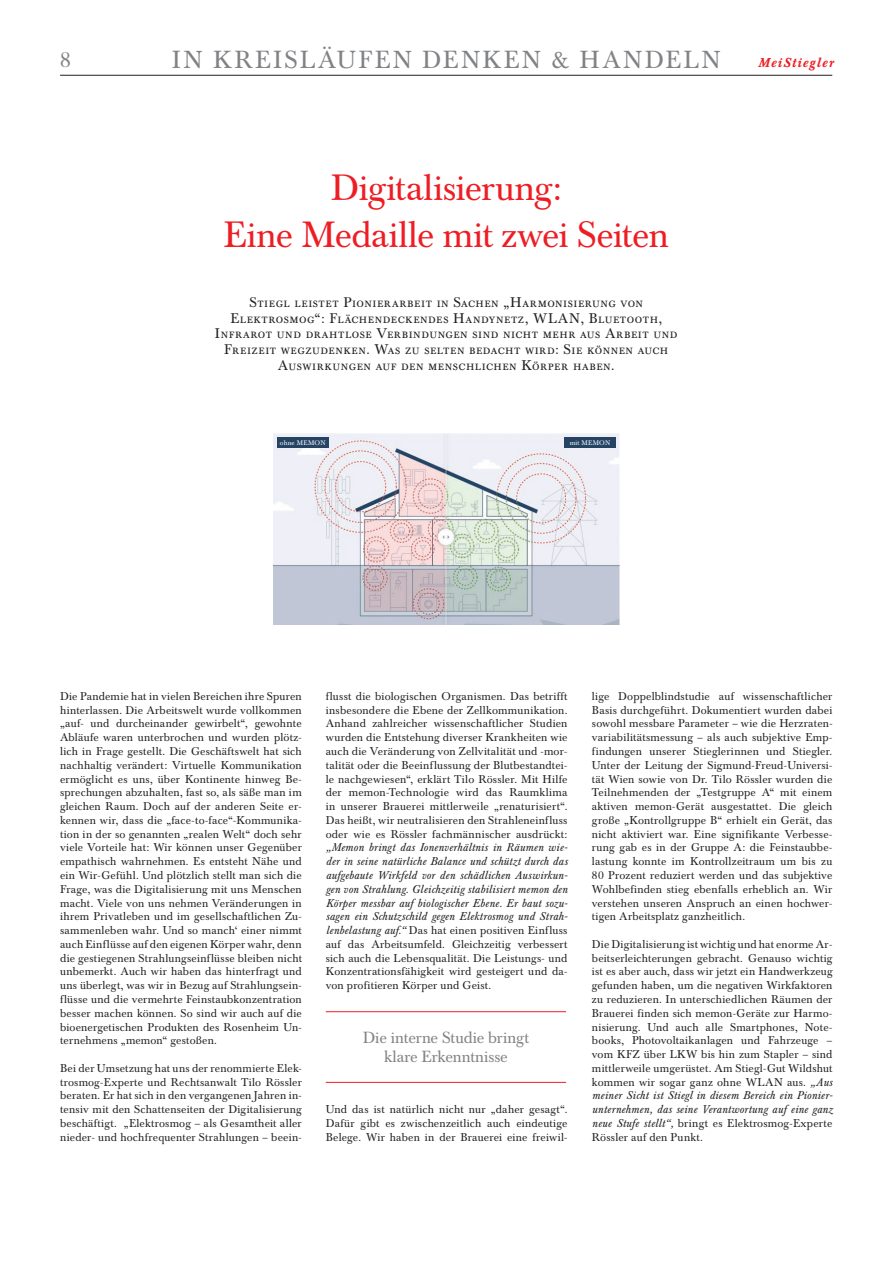
<style>
.page{position:relative;width:893px;height:1263px;background:#fff}
.page>*{position:absolute;margin:0;border:0;box-sizing:border-box;transform-origin:0 0}
.t1{font:36px/47.7px "BA13";color:#ee1d23;text-align:center}
.t2{font:24.45px "BA13 Caps";letter-spacing:.105em;color:#808285}
.t3{font:21.15px "BA13";color:#808285}
.t4{font:15.9px/19px "BA13";letter-spacing:.005em;color:#808285;text-align:center}
.t5{font:13.8px/15.9px "BA13 Caps";letter-spacing:.05em;color:#231f20;text-align:center}
.t6{font:italic 500 12.75px "BA13";letter-spacing:.12em;color:#ee1d23}
.t7{font:11.1px/13.8px "BA13";letter-spacing:.025em;color:#231f20;text-align:justify}
.t8{font:italic 11.1px/13.8px "BA13";letter-spacing:.025em;color:#231f20;text-align:justify}
.t9{font:6.6px "BA13";letter-spacing:.04em;color:#fff}
.s1{font-style:normal}
.s2{font-style:italic}
</style>
<div class="page">
<hr style="left:60px;top:75px;width:772px;height:1px;background:#231f20">
<img style="left:273px;top:433px;width:346px;height:192px">
<div style="left:277px;top:437px;width:51px;height:11px;background:#254464"></div>
<div style="left:564px;top:437px;width:51px;height:11px;background:#254464"></div>
<hr style="left:326px;top:1082px;width:240px;height:1px;background:#ee1d23">
<hr style="left:326px;top:1011px;width:240px;height:1px;background:#ee1d23">
<h2 class="t2" style="left:172px;top:45px;width:550px">IN KREISLÄUFEN DENKEN &amp; HANDELN</h2>
<h3 class="t3" style="left:60px;top:52px;width:12px">8</h3>
<p class="t6" style="left:758px;top:56px;width:77px">MeiStiegler</p>
<h1 class="t1" style="left:223px;top:168px;width:447px">Digitalisierung:<br>Eine Medaille mit zwei Seiten</h1>
<p class="t5" style="left:215px;top:294px;width:464px">Stiegl leistet Pionierarbeit in Sachen „Harmonisierung von Elektrosmog“: Flächendeckendes Handynetz, WLAN, Bluetooth, Infrarot und drahtlose Verbindungen sind nicht mehr aus Arbeit und Freizeit wegzudenken. Was zu selten bedacht wird: Sie können auch Auswirkungen auf den menschlichen Körper haben.</p>
<p class="t9" style="left:280px;top:440px;width:47px">ohne MEMON</p>
<p class="t9" style="left:570px;top:440px;width:42px">mit MEMON</p>
<p class="t7" style="left:60px;top:690px;width:243px">Die Pandemie hat in vielen Bereichen ihre Spuren hinterlassen. Die Arbeitswelt wurde vollkommen „auf- und durcheinander gewirbelt“, gewohnte Abläufe waren unterbrochen und wurden plötz&shy;lich in Frage gestellt. Die Geschäftswelt hat sich nachhaltig verändert: Virtuelle Kommunikation ermöglicht es uns, über Kontinente hinweg Be&shy;sprechungen abzuhalten, fast so, als säße man im gleichen Raum. Doch auf der anderen Seite er&shy;kennen wir, dass die „face-to-face“-Kommunika&shy;tion in der so genannten „realen Welt“ doch sehr viele Vorteile hat: Wir können unser Gegenüber empathisch wahrnehmen. Es entsteht Nähe und ein Wir-Gefühl. Und plötzlich stellt man sich die Frage, was die Digitalisierung mit uns Menschen macht. Viele von uns nehmen Veränderungen in ihrem Privatleben und im gesellschaftlichen Zu&shy;sammenleben wahr. Und so manch‘ einer nimmt auch Einflüsse auf den eigenen Körper wahr, denn die gestiegenen Strahlungseinflüsse bleiben nicht unbemerkt. Auch wir haben das hinterfragt und uns überlegt, was wir in Bezug auf Strahlungsein&shy;flüsse und die vermehrte Feinstaubkonzentration besser machen können. So sind wir auch auf die bioenergetischen Produkten des Rosenheim Un&shy;ternehmens „memon“ gestoßen.</p>
<p class="t7" style="left:60px;top:1062px;width:243px">Bei der Umsetzung hat uns der renommierte Elek&shy;trosmog-Experte und Rechtsanwalt Tilo Rössler beraten. Er hat sich in den vergangenen Jahren in&shy;tensiv mit den Schattenseiten der Digitalisierung beschäftigt. „Elektrosmog – als Gesamtheit aller nieder- und hochfrequenter Strahlungen – beein-</p>
<p class="t7" style="left:326px;top:690px;width:243px">flusst die biologischen Organismen. Das betrifft insbesondere die Ebene der Zellkommunikation.<br>Anhand zahlreicher wissenschaftlicher Studien wurden die Entstehung diverser Krankheiten wie auch die Veränderung von Zellvitalität und -mor&shy;talität oder die Beeinflussung der Blutbestandtei&shy;le nachgewiesen“, erklärt Tilo Rössler. Mit Hilfe der memon-Technologie wird das Raumklima in unserer Brauerei mittlerweile „renaturisiert“.<br>Das heißt, wir neutralisieren den Strahleneinfluss oder wie es Rössler fachmännischer ausdrückt:</p>
<p class="t8" style="left:326px;top:842px;width:244px">„Memon bringt das Ionenverhältnis in Räumen wie&shy;der in seine natürliche Balance und schützt durch das aufgebaute Wirkfeld vor den schädlichen Auswirkun&shy;gen von Strahlung. Gleichzeitig stabilisiert memon den Körper messbar auf biologischer Ebene. Er baut sozu&shy;sagen ein Schutzschild gegen Elektrosmog und Strah&shy;lenbelastung auf.“ <span class="s1">Das hat einen positiven Einfluss auf das Arbeitsumfeld. Gleichzeitig verbessert sich auch die Lebensqualität. Die Leistungs- und Konzentrationsfähigkeit wird gesteigert und da&shy;von profitieren Körper und Geist.</span></p>
<h3 class="t4" style="left:363px;top:1030px;width:168px">Die interne Studie bringt klare Erkenntnisse</h3>
<p class="t7" style="left:326px;top:1104px;width:243px">Und das ist natürlich nicht nur „daher gesagt“.<br>Dafür gibt es zwischenzeitlich auch eindeutige Belege. Wir haben in der Brauerei eine freiwil-</p>
<p class="t7" style="left:592px;top:690px;width:242px">lige Doppelblindstudie auf wissenschaftlicher Basis durchgeführt. Dokumentiert wurden dabei sowohl messbare Parameter – wie die Herzraten&shy;variabilitätsmessung – als auch subjektive Emp&shy;findungen unserer Stieglerinnen und Stiegler.<br>Unter der Leitung der Sigmund-Freud-Universi&shy;tät Wien sowie von Dr. Tilo Rössler wurden die Teilnehmenden der „Testgruppe A“ mit einem aktiven memon-Gerät ausgestattet. Die gleich große „Kontrollgruppe B“ erhielt ein Gerät, das nicht aktiviert war. Eine signifikante Verbesse&shy;rung gab es in der Gruppe A: die Feinstaubbe&shy;lastung konnte im Kontrollzeitraum um bis zu 80 Prozent reduziert werden und das subjektive Wohlbefinden stieg ebenfalls erheblich an. Wir verstehen unseren Anspruch an einen hochwer&shy;tigen Arbeitsplatz ganzheitlich.</p>
<p class="t7" style="left:592px;top:938px;width:242px">Die Digitalisierung ist wichtig und hat enorme Ar&shy;beitserleichterungen gebracht. Genauso wichtig ist es aber auch, dass wir jetzt ein Handwerkzeug gefunden haben, um die negativen Wirkfaktoren zu reduzieren. In unterschiedlichen Räumen der Brauerei finden sich memon-Geräte zur Harmo&shy;nisierung. Und auch alle Smartphones, Note&shy;books, Photovoltaikanlagen und Fahrzeuge – vom KFZ über LKW bis hin zum Stapler – sind mittlerweile umgerüstet. Am Stiegl-Gut Wildshut kommen wir sogar ganz ohne WLAN aus. <span class="s2">„Aus meiner Sicht ist Stiegl in diesem Bereich ein Pionier&shy;unternehmen, das seine Verantwortung auf eine ganz neue Stufe stellt“,</span> bringt es Elektrosmog-Experte Rössler auf den Punkt.</p>
</div>
